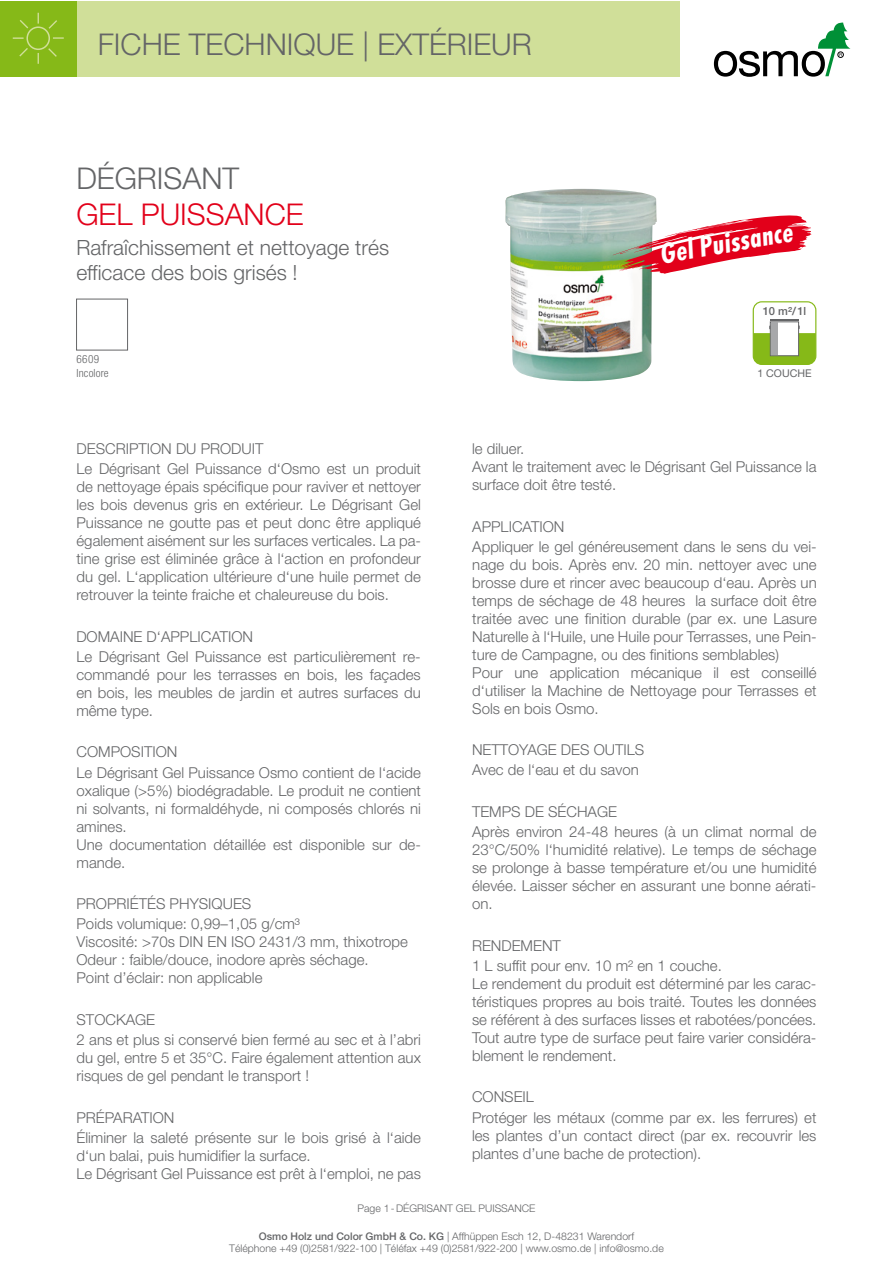
<style>
.page{position:relative;width:893px;height:1263px;background:#fff}
.page>*{position:absolute;margin:0;border:0;box-sizing:border-box;transform-origin:0 0}
.t1{font:italic 30.15px "Function Cd Rmn Bold";color:#fff}
.t2{font:300 30px "Helvetica Neue";color:#646567}
.t3{font:300 30px "Helvetica Neue";color:#e2001a}
.t4{font:300 21px/25.2px "Helvetica Neue";color:#646567}
.t5{font:300 15px/18px "Helvetica Neue";color:#646567}
.t6{font:300 condensed 11.25px/13.5px "Helvetica Neue";letter-spacing:.015em;color:#646567}
.t7{font:500 11.25px "Helvetica Neue";color:#646567}
.t8{font:10.65px "Helvetica Neue";color:#646567}
.t9{font:300 10.5px/12.6px "Helvetica Neue";color:#646567;text-align:center}
.s1{font-weight:500}
</style>
<div class="page">
<div style="left:77px;top:1px;width:603px;height:76px;background:#d0df99"></div>
<svg style="left:714px;top:23px;width:136px;height:54px"></svg>
<div style="left:0;top:1px;width:77px;height:76px;background:#86b918"></div>
<svg style="left:12px;top:12px;width:52px;height:52px"></svg>
<div style="left:753px;top:301px;width:63px;height:64px;border:1px solid #86b918;border-radius:9px"></div>
<svg style="left:753px;top:320px;width:63px;height:44px"></svg>
<div style="left:76px;top:299px;width:52px;height:51px;border:1px solid #646567"></div>
<img style="left:505px;top:189px;width:152px;height:192px">
<svg style="left:611px;top:212px;width:200px;height:62px"></svg>
<h2 class="t2" style="left:98px;top:26px;width:436px">FICHE TECHNIQUE | EXTÉRIEUR</h2>
<h2 class="t2" style="left:76px;top:160px;width:164px">DÉGRISANT</h2>
<h2 class="t3" style="left:76px;top:196px;width:229px">GEL PUISSANCE</h2>
<h3 class="t4" style="left:76px;top:234px;width:314px">Rafraîchissement et nettoyage trés efficace des bois grisés !</h3>
<p class="t6" style="left:77px;top:352px;width:34px">6609<br>Incolore</p>
<h1 class="t1" style="left:658px;top:237px;width:136px;rotate:-10deg">Gel Puissance</h1>
<p class="t7" style="left:763px;top:304px;width:45px">10 m²/1l</p>
<p class="t8" style="left:757px;top:366px;width:56px">1 COUCHE</p>
<p class="t5" style="left:77px;top:438px;width:346px;line-height:20.1px">DESCRIPTION DU PRODUIT<br>Le Dégrisant Gel Puissance d‘Osmo est un produit</p>
<p class="t5" style="left:77px;top:477px;width:346px;text-align:justify">de nettoyage épais spécifique pour raviver et nettoyer les bois devenus gris en extérieur. Le Dégrisant Gel Puissance ne goutte pas et peut donc être appliqué également aisément sur les surfaces verticales. La pa&shy;tine grise est éliminée grâce à l‘action en profondeur du gel. L‘application ultérieure d‘une huile permet de retrouver la teinte fraiche et chaleureuse du bois.</p>
<p class="t5" style="left:76px;top:626px;width:346px;line-height:20.1px">DOMAINE D‘APPLICATION<br>Le Dégrisant Gel Puissance est particulièrement re-</p>
<p class="t5" style="left:76px;top:665px;width:346px;text-align:justify">commandé pour les terrasses en bois, les façades en bois, les meubles de jardin et autres surfaces du même type.</p>
<p class="t5" style="left:77px;top:742px;width:346px;line-height:20.1px">COMPOSITION<br>Le Dégrisant Gel Puissance Osmo contient de l‘acide</p>
<p class="t5" style="left:77px;top:781px;width:346px">oxalique (&gt;5%) biodégradable. Le produit ne contient ni solvants, ni formaldéhyde, ni composés chlorés ni amines.<br>Une documentation détaillée est disponible sur de&shy;mande.</p>
<p class="t5" style="left:77px;top:893px;width:225px;line-height:20.1px">PROPRIÉTÉS PHYSIQUES<br>Poids volumique: 0,99–1,05 g/cm³</p>
<p class="t5" style="left:77px;top:933px;width:333px">Viscosité: &gt;70s DIN EN ISO 2431/3 mm, thixotrope<br>Odeur : faible/douce, inodore après séchage.<br>Point d’éclair: non applicable</p>
<p class="t5" style="left:77px;top:1009px;width:346px;line-height:20.1px">STOCKAGE<br>2 ans et plus si conservé bien fermé au sec et à l’abri</p>
<p class="t5" style="left:77px;top:1048px;width:346px">du gel, entre 5 et 35°C. Faire également attention aux risques de gel pendant le transport !</p>
<p class="t5" style="left:77px;top:1107px;width:346px;line-height:20.1px">PRÉPARATION<br>Éliminer la saleté présente sur le bois grisé à l‘aide</p>
<p class="t5" style="left:77px;top:1146px;width:346px">d‘un balai, puis humidifier la surface.<br>Le Dégrisant Gel Puissance est prêt à l‘emploi, ne pas</p>
<p class="t5" style="left:472px;top:439px;width:346px">le diluer.<br>Avant le traitement avec le Dégrisant Gel Puissance la surface doit être testé.</p>
<p class="t5" style="left:472px;top:516px;width:346px;line-height:20.1px">APPLICATION<br>Appliquer le gel généreusement dans le sens du vei-</p>
<p class="t5" style="left:472px;top:555px;width:346px">nage du bois. Après env. 20 min. nettoyer avec une brosse dure et rincer avec beaucoup d‘eau. Après un temps de séchage de 48 heures la surface doit être traitée avec une finition durable (par ex. une Lasure Naturelle à l‘Huile, une Huile pour Terrasses, une Pein&shy;ture de Campagne, ou des finitions semblables)<br>Pour une application mécanique il est conseillé d‘utiliser la Machine de Nettoyage pour Terrasses et Sols en bois Osmo.</p>
<p class="t5" style="left:472px;top:740px;width:174px;line-height:20.1px">NETTOYAGE DES OUTILS<br>Avec de l‘eau et du savon</p>
<p class="t5" style="left:472px;top:801px;width:346px;line-height:20.1px">TEMPS DE SÉCHAGE<br>Après environ 24-48 heures (à un climat normal de</p>
<p class="t5" style="left:472px;top:840px;width:346px;text-align:justify">23°C/50% l‘humidité relative). Le temps de séchage se prolonge à basse température et/ou une humidité élevée. Laisser sécher en assurant une bonne aérati&shy;on.</p>
<p class="t5" style="left:472px;top:935px;width:251px;line-height:20.1px">RENDEMENT<br>1 L suffit pour env. 10 m² en 1 couche.</p>
<p class="t5" style="left:472px;top:974px;width:346px;text-align:justify">Le rendement du produit est déterminé par les carac&shy;téristiques propres au bois traité. Toutes les données se référent à des surfaces lisses et rabotées/poncées.<br>Tout autre type de surface peut faire varier considéra&shy;blement le rendement.</p>
<p class="t5" style="left:472px;top:1087px;width:346px;line-height:20.1px">CONSEIL<br>Protéger les métaux (comme par ex. les ferrures) et</p>
<p class="t5" style="left:472px;top:1126px;width:346px">les plantes d’un contact direct (par ex. recouvrir les plantes d’une bache de protection).</p>
<p class="t9" style="left:357px;top:1202px;width:180px">Page 1-DÉGRISANT GEL PUISSANCE</p>
<p class="t9" style="left:229px;top:1229px;width:436px"><span class="s1">Osmo Holz und Color GmbH &amp; Co. KG</span> | Affhüppen Esch 12, D-48231 Warendorf<br>Téléphone +49 (0)2581/922-100 | Téléfax +49 (0)2581/922-200 | www.osmo.de | info@osmo.de</p>
</div>
